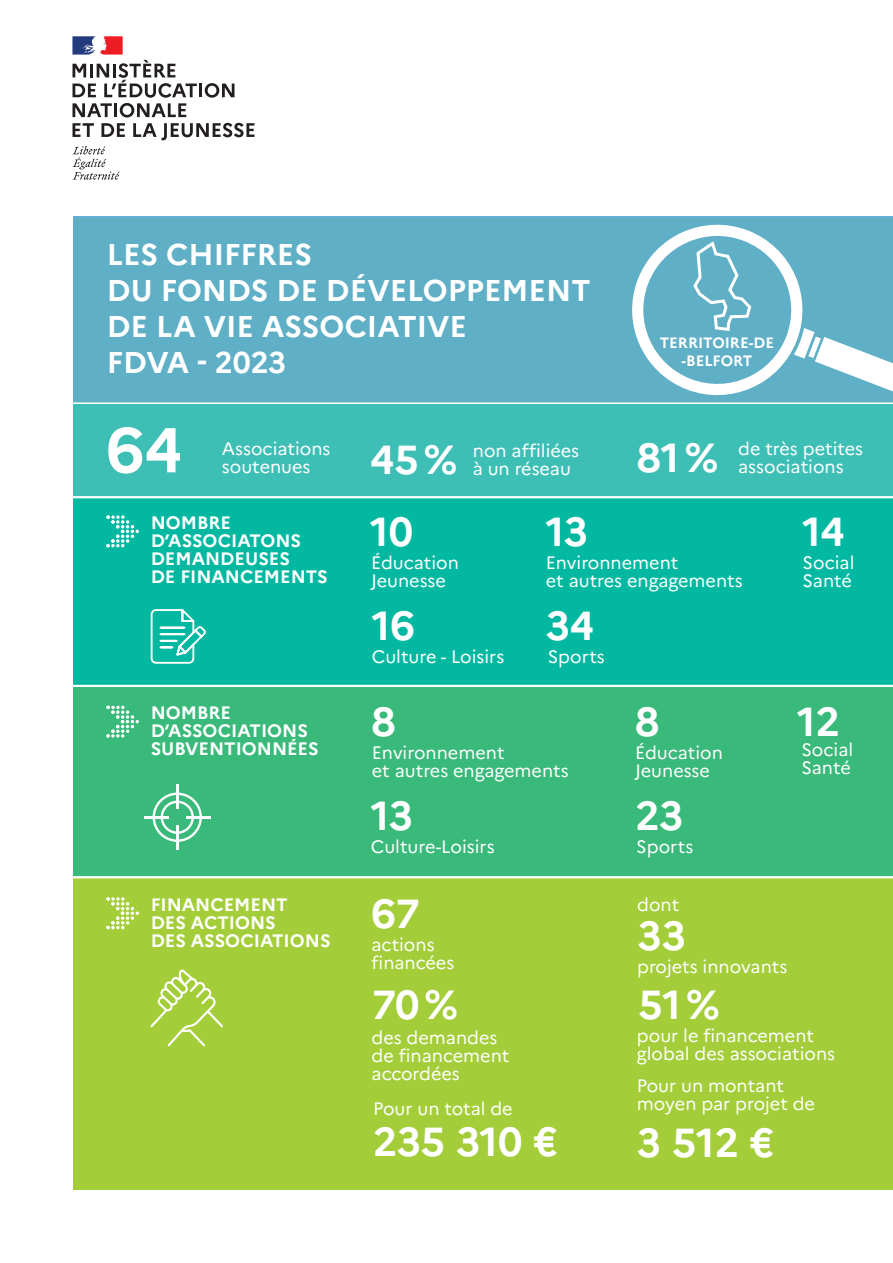
<style>
.page{position:relative;width:893px;height:1263px;background:#fff}
.page>*{position:absolute;margin:0;border:0;box-sizing:border-box;transform-origin:0 0}
.t1{font:700 63px "Marianne";color:#fff}
.t2{font:700 40.5px "Marianne";letter-spacing:-.005em;color:#fff}
.t3{font:700 30px/36px "Marianne";color:#fff}
.t4{font:18px/18px "Marianne";color:#fff}
.t5{font:700 18px "Marianne";color:#fff}
.t6{font:700 15px "Marianne";color:#fff}
</style>
<div class="page">
<div style="left:56px;top:217px;width:837px;height:186px;background:#5fafc6"></div>
<div style="left:72px;top:404px;width:821px;height:93px;background:#3ebfb6"></div>
<div style="left:70px;top:686px;width:823px;height:191px;background:#39b97a"></div>
<div style="left:52px;top:877px;width:841px;height:321px;background:#a3cd39"></div>
<div style="left:72px;top:498px;width:821px;height:188px;background:#03b8a1"></div>
<hr style="left:17px;top:496px;width:876px;height:2px;background:#fff">
<hr style="left:0;top:685px;width:893px;height:2px;background:#fff">
<hr style="left:0;top:876px;width:893px;height:2px;background:#fff">
<svg style="left:106px;top:706px;width:33px;height:32px"></svg>
<svg style="left:106px;top:897px;width:33px;height:32px"></svg>
<svg style="left:106px;top:515px;width:33px;height:32px"></svg>
<svg style="left:153px;top:792px;width:49px;height:50px"></svg>
<hr style="left:144px;top:816px;width:25px;height:2px;background:#fff">
<hr style="left:186px;top:816px;width:24px;height:2px;background:#fff">
<hr style="left:176px;top:784px;width:2px;height:25px;background:#fff">
<hr style="left:176px;top:825px;width:2px;height:25px;background:#fff">
<svg style="left:150px;top:609px;width:56px;height:55px"></svg>
<svg style="left:150px;top:969px;width:73px;height:77px"></svg>
<svg style="left:621px;top:216px;width:272px;height:187px"></svg>
<div style="left:0;top:1191px;width:893px;height:72px;background:#fff"></div>
<div style="left:0;top:0;width:72px;height:1263px;background:#fff"></div>
<svg style="left:72px;top:123px;width:22px;height:14px"></svg>
<svg style="left:101px;top:123px;width:24px;height:14px"></svg>
<svg style="left:133px;top:123px;width:121px;height:17px"></svg>
<svg style="left:72px;top:146px;width:48px;height:34px"></svg>
<svg style="left:72px;top:36px;width:163px;height:81px"></svg>
<p class="t3" style="left:107px;top:236px;width:207px">LES CHIFFRES</p>
<p class="t3" style="left:107px;top:272px;width:485px">DU FONDS DE DÉVELOPPEMENT<br>DE LA VIE ASSOCIATIVE</p>
<p class="t3" style="left:107px;top:344px;width:181px">FDVA - 2023</p>
<p class="t1" style="left:106px;top:411px;width:77px">64</p>
<p class="t4" style="left:222px;top:439px;width:110px">Associations</p>
<p class="t4" style="left:222px;top:457px;width:90px">soutenues</p>
<p class="t2" style="left:370px;top:435px;width:89px">45%</p>
<p class="t4" style="left:473px;top:441px;width:108px">non affiliées</p>
<p class="t4" style="left:473px;top:459px;width:100px">à un réseau</p>
<p class="t6" style="left:660px;top:334px;width:116px">TERRITOIRE-DE</p>
<p class="t6" style="left:681px;top:352px;width:72px">-BELFORT</p>
<p class="t2" style="left:637px;top:433px;width:83px">81%</p>
<p class="t4" style="left:738px;top:439px;width:127px">de très petites</p>
<p class="t4" style="left:738px;top:457px;width:107px">associations</p>
<p class="t5" style="left:151px;top:511px;width:82px">NOMBRE</p>
<p class="t5" style="left:151px;top:529px;width:152px">D’ASSOCIATONS</p>
<p class="t5" style="left:151px;top:547px;width:141px">DEMANDEUSES</p>
<p class="t5" style="left:151px;top:565px;width:178px">DE FINANCEMENTS</p>
<p class="t5" style="left:151px;top:702px;width:82px">NOMBRE</p>
<p class="t5" style="left:151px;top:720px;width:159px">D’ASSOCIATIONS</p>
<p class="t5" style="left:151px;top:738px;width:170px">SUBVENTIONNÉES</p>
<p class="t5" style="left:151px;top:893px;width:138px">FINANCEMENT</p>
<p class="t5" style="left:151px;top:911px;width:127px">DES ACTIONS</p>
<p class="t5" style="left:151px;top:929px;width:181px">DES ASSOCIATIONS</p>
<p class="t2" style="left:370px;top:507px;width:45px">10</p>
<p class="t2" style="left:546px;top:507px;width:44px">13</p>
<p class="t4" style="left:371px;top:553px;width:89px">Éducation</p>
<p class="t4" style="left:371px;top:571px;width:76px">Jeunesse</p>
<p class="t4" style="left:546px;top:553px;width:134px">Environnement</p>
<p class="t4" style="left:546px;top:571px;width:198px">et autres engagements</p>
<p class="t2" style="left:372px;top:600px;width:45px">16</p>
<p class="t2" style="left:546px;top:600px;width:50px">34</p>
<p class="t4" style="left:372px;top:647px;width:134px">Culture - Loisirs</p>
<p class="t4" style="left:548px;top:647px;width:59px">Sports</p>
<p class="t2" style="left:371px;top:697px;width:26px">8</p>
<p class="t2" style="left:635px;top:697px;width:26px">8</p>
<p class="t4" style="left:372px;top:744px;width:134px">Environnement</p>
<p class="t4" style="left:372px;top:762px;width:198px">et autres engagements</p>
<p class="t4" style="left:635px;top:744px;width:89px">Éducation</p>
<p class="t4" style="left:635px;top:762px;width:76px">Jeunesse</p>
<p class="t2" style="left:371px;top:791px;width:44px">13</p>
<p class="t2" style="left:635px;top:791px;width:49px">23</p>
<p class="t4" style="left:371px;top:837px;width:125px">Culture-Loisirs</p>
<p class="t4" style="left:636px;top:837px;width:59px">Sports</p>
<p class="t2" style="left:803px;top:507px;width:44px">14</p>
<p class="t4" style="left:803px;top:553px;width:53px">Social</p>
<p class="t4" style="left:803px;top:571px;width:51px">Santé</p>
<p class="t2" style="left:797px;top:697px;width:44px">12</p>
<p class="t4" style="left:801px;top:740px;width:53px">Social</p>
<p class="t4" style="left:801px;top:758px;width:51px">Santé</p>
<p class="t2" style="left:372px;top:888px;width:50px">67</p>
<p class="t4" style="left:371px;top:935px;width:65px">actions</p>
<p class="t4" style="left:371px;top:953px;width:84px">financées</p>
<p class="t4" style="left:637px;top:895px;width:44px">dont</p>
<p class="t2" style="left:637px;top:911px;width:50px">33</p>
<p class="t4" style="left:637px;top:957px;width:152px">projets innovants</p>
<p class="t2" style="left:372px;top:980px;width:88px">70%</p>
<p class="t2" style="left:638px;top:980px;width:83px">51%</p>
<p class="t4" style="left:372px;top:1028px;width:127px">des demandes</p>
<p class="t4" style="left:372px;top:1046px;width:139px">de financement</p>
<p class="t4" style="left:372px;top:1064px;width:90px">accordées</p>
<p class="t4" style="left:373px;top:1099px;width:141px">Pour un total de</p>
<p class="t2" style="left:373px;top:1117px;width:186px">235 310 €</p>
<p class="t4" style="left:637px;top:1026px;width:179px">pour le financement</p>
<p class="t4" style="left:637px;top:1044px;width:200px">global des associations</p>
<p class="t4" style="left:637px;top:1076px;width:180px">Pour un montant moyen par projet de</p>
<p class="t2" style="left:637px;top:1118px;width:139px">3 512 €</p>
</div>
